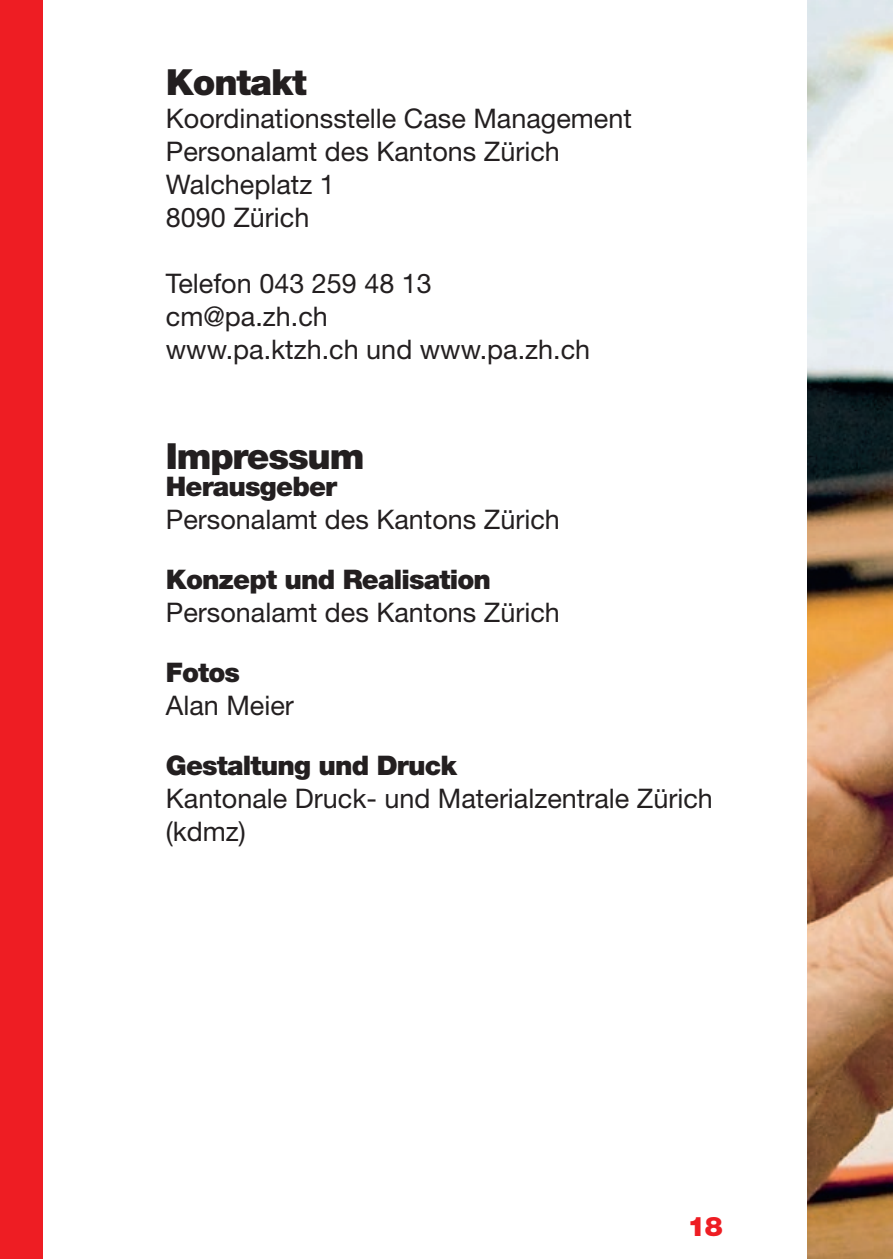
<style>
.page{position:relative;width:893px;height:1259px;background:#fff}
.page>*{position:absolute;margin:0;border:0;box-sizing:border-box;transform-origin:0 0}
.t1{font:900 36px "Helvetica Neue LT Std";letter-spacing:-.03em;color:#231f20}
.t2{font:27px/33px "Helvetica Neue LT Std";color:#231f20}
.t3{font:900 27px "Helvetica Neue LT Std";letter-spacing:-.03em;color:#231f20}
.t4{font:900 27px "Helvetica Neue LT Std";color:#ee1d23}
</style>
<div class="page">
<img style="left:808px;top:0;width:85px;height:1259px">
<div style="left:0;top:0;width:43px;height:1259px;background:#ee1d23"></div>
<h1 class="t1" style="left:166px;top:61px;width:142px">Kontakt</h1>
<p class="t2" style="left:166px;top:102px;width:468px">Koordinationsstelle Case Management<br>Personalamt des Kantons Zürich<br>Walcheplatz 1<br>8090 Zürich</p>
<p class="t2" style="left:166px;top:267px;width:426px">Telefon 043 259 48 13 cm@pa.zh.ch<br>www.pa.ktzh.ch und www.pa.zh.ch</p>
<h1 class="t1" style="left:166px;top:434px;width:200px">Impressum</h1>
<p class="t3" style="left:166px;top:470px;width:173px">Herausgeber</p>
<p class="t2" style="left:166px;top:502px;width:396px">Personalamt des Kantons Zürich</p>
<p class="t3" style="left:166px;top:563px;width:327px">Konzept und Realisation</p>
<p class="t2" style="left:166px;top:595px;width:396px">Personalamt des Kantons Zürich</p>
<p class="t3" style="left:166px;top:656px;width:76px">Fotos</p>
<p class="t2" style="left:166px;top:688px;width:130px">Alan Meier</p>
<p class="t3" style="left:166px;top:749px;width:293px">Gestaltung und Druck</p>
<p class="t2" style="left:166px;top:781px;width:549px">Kantonale Druck- und Materialzentrale Zürich (kdmz)</p>
<p class="t4" style="left:688px;top:1210px;width:37px">18</p>
</div>
